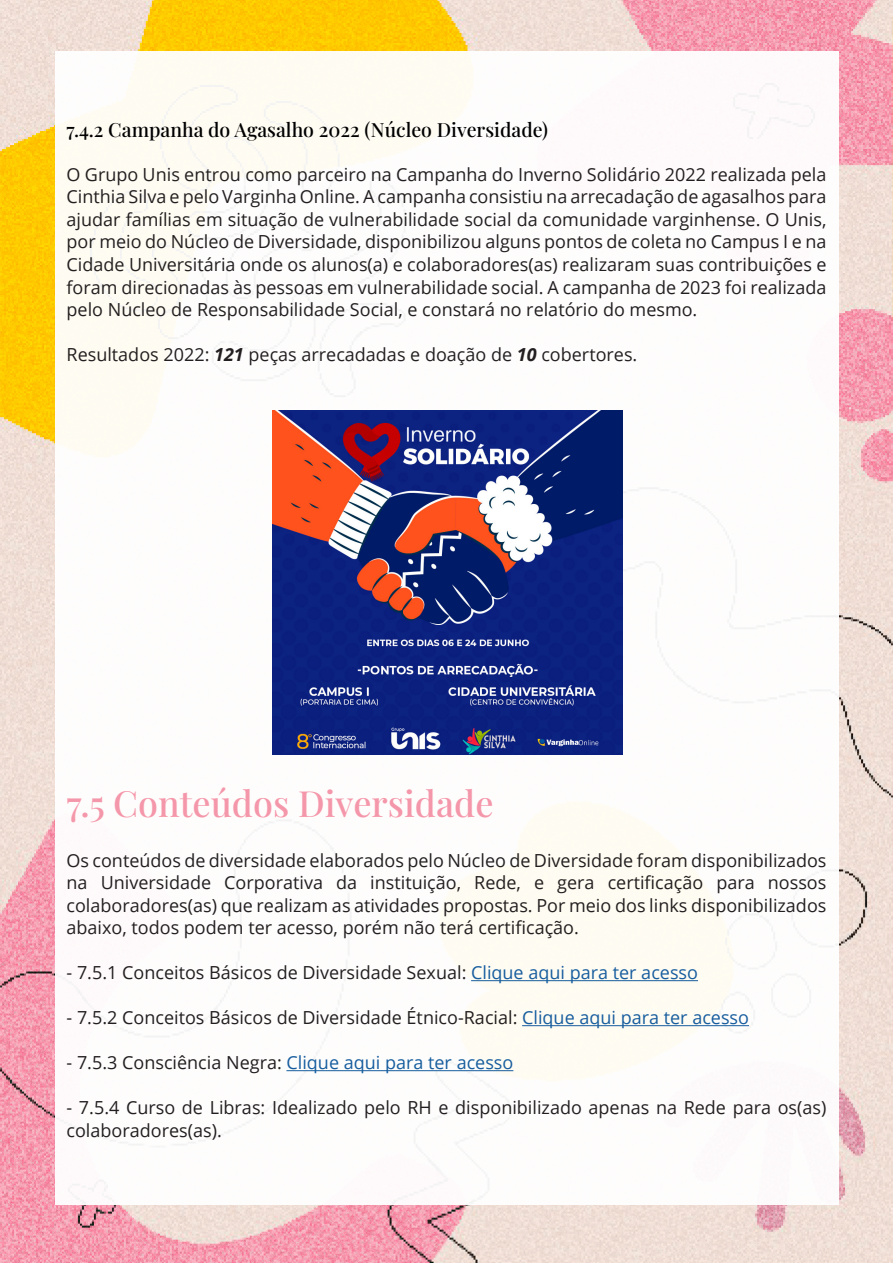
<style>
.page{position:relative;width:893px;height:1263px;background:#fff}
.page>*{position:absolute;margin:0;border:0;box-sizing:border-box;transform-origin:0 0}
.Estilo_de_parágrafo_2{font:36px "Playfair Display";color:#f597aa}
.Estilo_de_parágrafo_2-2{font:19.5px "Playfair Display";color:#000001}
.Estilo_de_parágrafo_5{font:18px/22.5px "Open Sans";color:#231f20;text-align:justify}
.s1{font-weight:700;font-style:italic}
.s2{color:#175d9e}
</style>
<div class="page">
<img style="left:0;top:0;width:893px;height:1263px">
<div style="left:55px;top:52px;width:783px;height:1153px;background:#fff"></div>
<img style="left:272px;top:411px;width:350px;height:343px">
<hr style="left:471px;top:980px;width:227px;height:1px;background:#175d9e">
<hr style="left:522px;top:1025px;width:227px;height:1px;background:#175d9e">
<hr style="left:286px;top:1070px;width:227px;height:1px;background:#175d9e">
<p class="Estilo_de_parágrafo_2-2" style="left:67px;top:114px;width:483px">7.4.2 Campanha do Agasalho 2022 (Núcleo Diversidade)</p>
<p class="Estilo_de_parágrafo_5" style="left:67px;top:163px;width:761px">O Grupo Unis entrou como parceiro na Campanha do Inverno Solidário 2022 realizada pela Cinthia Silva e pelo Varginha Online. A campanha consistiu na arrecadação de agasalhos para ajudar famílias em situação de vulnerabilidade social da comunidade varginhense. O Unis, por meio do Núcleo de Diversidade, disponibilizou alguns pontos de coleta no Campus I e na Cidade Universitária onde os alunos(a) e colaboradores(as) realizaram suas contribuições e foram direcionadas às pessoas em vulnerabilidade social. A campanha de 2023 foi realizada pelo Núcleo de Responsabilidade Social, e constará no relatório do mesmo.</p>
<p class="Estilo_de_parágrafo_5" style="left:67px;top:343px;width:572px">Resultados 2022: <span class="s1">121</span> peças arrecadadas e doação de <span class="s1">10</span> cobertores.</p>
<p class="Estilo_de_parágrafo_2" style="left:67px;top:775px;width:428px">7.5 Conteúdos Diversidade</p>
<p class="Estilo_de_parágrafo_5" style="left:67px;top:848px;width:761px">Os conteúdos de diversidade elaborados pelo Núcleo de Diversidade foram disponibilizados na Universidade Corporativa da instituição, Rede, e gera certificação para nossos colaboradores(as) que realizam as atividades propostas. Por meio dos links disponibilizados abaixo, todos podem ter acesso, porém não terá certificação.</p>
<p class="Estilo_de_parágrafo_5" style="left:67px;top:961px;width:633px">- 7.5.1 Conceitos Básicos de Diversidade Sexual: <span class="s2">Clique aqui para ter acesso</span></p>
<p class="Estilo_de_parágrafo_5" style="left:67px;top:1006px;width:684px">- 7.5.2 Conceitos Básicos de Diversidade Étnico-Racial: <span class="s2">Clique aqui para ter acesso</span></p>
<p class="Estilo_de_parágrafo_5" style="left:67px;top:1051px;width:448px">- 7.5.3 Consciência Negra: <span class="s2">Clique aqui para ter acesso</span></p>
<p class="Estilo_de_parágrafo_5" style="left:67px;top:1096px;width:761px">- 7.5.4 Curso de Libras: Idealizado pelo RH e disponibilizado apenas na Rede para os(as) colaboradores(as).</p>
</div>
